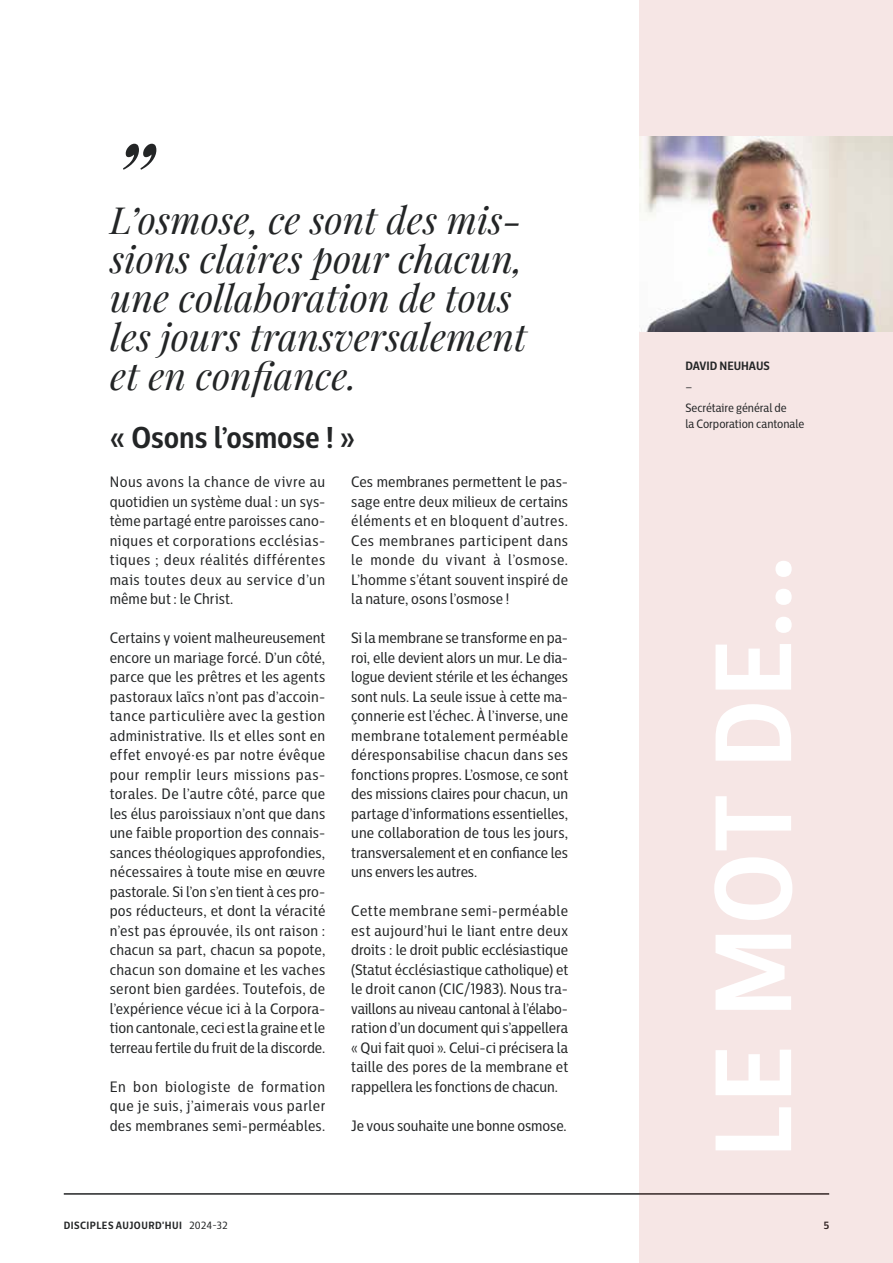
<style>
.page{position:relative;width:893px;height:1263px;background:#fff}
.page>*{position:absolute;margin:0;border:0;box-sizing:border-box;transform-origin:0 0}
.t1{font:700 108px "Centrale Sans Cnd";letter-spacing:.025em;color:#fff}
.t2{font:italic 105px "Playfair Display";color:#232526}
.t3{font:italic 37.5px/39px "Playfair Display";color:#232526}
.t4{font:700 30px "Centrale Sans Cnd";letter-spacing:-.005em;color:#232526}
.t5{font:15px/19.5px "Centrale Sans Cnd";letter-spacing:.005em;color:#232526;text-align:justify}
.t6{font:12px/20.7px "Centrale Sans Cnd";color:#232526}
.t7{font:700 12px "Centrale Sans Cnd";color:#232526}
.t8{font:700 10.5px "Centrale Sans Cnd";letter-spacing:.045em;color:#232526}
.s1{font-weight:400}
</style>
<div class="page">
<hr style="left:64px;top:1193px;width:765px;height:2px;background:#232526">
<div style="left:639px;top:0;width:254px;height:1263px;background:#f6e6e5"></div>
<img style="left:639px;top:136px;width:254px;height:196px">
<h2 class="t2" style="left:110px;top:97px;width:44px">”</h2>
<h3 class="t3" style="left:110px;top:197px;width:418px">L’osmose, ce sont des mis&shy;sions claires pour chacun, une collaboration de tous les jours transversalement et en confiance.</h3>
<h3 class="t4" style="left:110px;top:418px;width:246px">« Osons l’osmose ! »</h3>
<p class="t5" style="left:110px;top:472px;width:217px">Nous avons la chance de vivre au quotidien un système dual : un sys&shy;tème partagé entre paroisses cano&shy;niques et corporations ecclésias&shy;tiques ; deux réalités différentes mais toutes deux au service d’un même but : le Christ.</p>
<p class="t5" style="left:110px;top:628px;width:217px">Certains y voient malheureusement encore un mariage forcé. D’un côté, parce que les prêtres et les agents pastoraux laïcs n’ont pas d’accoin&shy;tance particulière avec la gestion administrative. Ils et elles sont en effet envoyé·es par notre évêque pour remplir leurs missions pas&shy;torales. De l’autre côté, parce que les élus paroissiaux n’ont que dans une faible proportion des connais&shy;sances théologiques approfondies, nécessaires à toute mise en œuvre pastorale. Si l’on s’en tient à ces pro&shy;pos réducteurs, et dont la véracité n’est pas éprouvée, ils ont raison : chacun sa part, chacun sa popote, chacun son domaine et les vaches seront bien gardées. Toutefois, de l’expérience vécue ici à la Corpora&shy;tion cantonale, ceci est la graine et le terreau fertile du fruit de la discorde.</p>
<p class="t5" style="left:110px;top:1076px;width:217px">En bon biologiste de formation que je suis, j’aimerais vous parler des membranes semi-perméables.</p>
<p class="t5" style="left:351px;top:472px;width:218px">Ces membranes permettent le pas&shy;sage entre deux milieux de certains éléments et en bloquent d’autres.<br>Ces membranes participent dans le monde du vivant à l’osmose.<br>L’homme s’étant souvent inspiré de la nature, osons l’osmose !</p>
<p class="t5" style="left:351px;top:628px;width:218px">Si la membrane se transforme en pa&shy;roi, elle devient alors un mur. Le dia&shy;logue devient stérile et les échanges sont nuls. La seule issue à cette ma&shy;çonnerie est l’échec. À l’inverse, une membrane totalement perméable déresponsabilise chacun dans ses fonctions propres. L’osmose, ce sont des missions claires pour chacun, un partage d’informations essentielles, une collaboration de tous les jours, transversalement et en confiance les uns envers les autres.</p>
<p class="t5" style="left:351px;top:901px;width:218px">Cette membrane semi-perméable est aujourd’hui le liant entre deux droits : le droit public ecclésiastique (Statut écclésiastique catholique) et le droit canon (CIC/1983). Nous tra&shy;vaillons au niveau cantonal à l’élabo&shy;ration d’un document qui s’appellera « Qui fait quoi ». Celui-ci précisera la taille des pores de la membrane et rappellera les fonctions de chacun.</p>
<p class="t5" style="left:351px;top:1115px;width:217px">Je vous souhaite une bonne osmose.</p>
<p class="t7" style="left:685px;top:358px;width:86px">DAVID NEUHAUS</p>
<p class="t6" style="left:685px;top:376px;width:103px">–<br>Secrétaire général de</p>
<p class="t6" style="left:685px;top:414px;width:120px">la Corporation cantonale</p>
<h1 class="t1" style="left:684px;top:1158px;width:603px;rotate:-90deg">LE MOT DE...</h1>
<p class="t8" style="left:64px;top:1219px;width:165px">DISCIPLES AUJOURD'HUI <span class="s1">2024-32</span></p>
<p class="t8" style="left:824px;top:1219px;width:7px">5</p>
</div>
